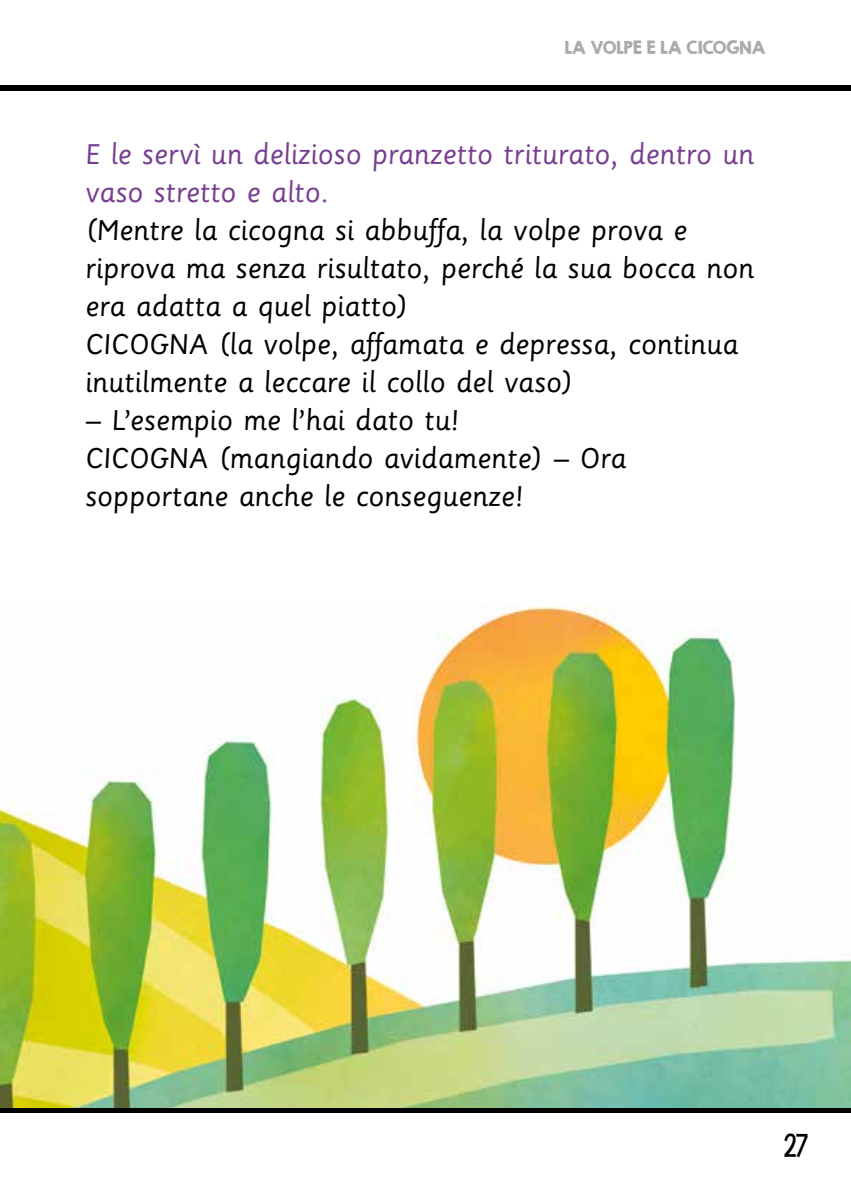
<style>
.page{position:relative;width:851px;height:1191px;background:#fff}
.page>*{position:absolute;margin:0;border:0;box-sizing:border-box;transform-origin:0 0}
.t1{font:32px/38px "Sassoon Primary Std";color:#000}
.t2{font:32px/38px "Sassoon Primary Std";color:#783f91}
.t3{font:24px "KG She Persisted";color:#000}
.t4{font:16px "KG Second Chances Solid";color:#aaa}
</style>
<div class="page">
<div style="left:0;top:1107px;width:850px;height:5px;background:#000"></div>
<div style="left:0;top:85px;width:850px;height:5px;background:#000"></div>
<img style="left:0;top:605px;width:850px;height:502px">
<p class="t4" style="left:564px;top:38px;width:202px">LA VOLPE E LA CICOGNA</p>
<p class="t2" style="left:85px;top:135px;width:670px">E le servì un delizioso pranzetto triturato, dentro un vaso stretto e alto.</p>
<p class="t1" style="left:85px;top:211px;width:670px">(Mentre la cicogna si abbuffa, la volpe prova e riprova ma senza risultato, perché la sua bocca non era adatta a quel piatto)<br>CICOGNA (la volpe, affamata e depressa, continua inutilmente a leccare il collo del vaso)</p>
<p class="t1" style="left:85px;top:401px;width:542px">– L’esempio me l’hai dato tu!<br>CICOGNA (mangiando avidamente) – Ora sopportane anche le conseguenze!</p>
<p class="t3" style="left:784px;top:1127px;width:26px">27</p>
</div>
